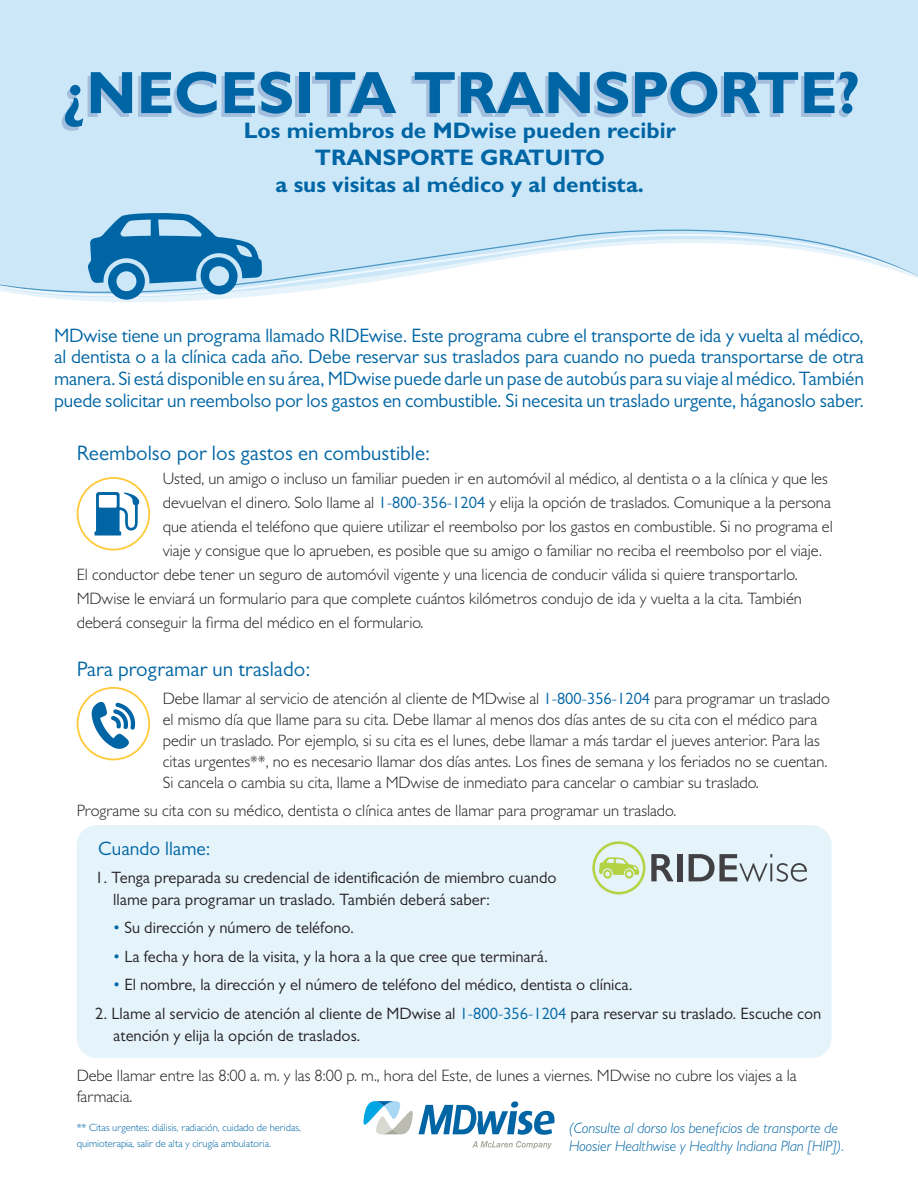
<style>
.page{position:relative;width:918px;height:1188px;background:#fff}
.page>*{position:absolute;margin:0;border:0;box-sizing:border-box;transform-origin:0 0}
.t1{font:700 60px "Gill Sans";color:#0065a4}
.t2{font:700 22.5px/27px "Gill Sans";color:#0065a4;text-align:center}
.t3{font:21px "Gill Sans";color:#0065a4}
.t4{font:19.5px/21.8px "Gill Sans";letter-spacing:-.01em;color:#0065a4;text-align:justify}
.t5{font:300 16.5px/24px "Gill Sans";color:#231f20}
.t6{font:16.5px/21.8px "Gill Sans";color:#231f20}
.t7{font:italic 300 15px/18px "Gill Sans";color:#0065a4}
.t8{font:300 10.5px/15.5px "Gill Sans";color:#0065a4}
.s1{font-weight:400;color:#0065a4}
.s2{color:#0065a4}
</style>
<div class="page">
<div style="left:77px;top:825px;width:755px;height:233px;background:#e5f3fb;border-radius:20px"></div>
<div style="left:0;top:0;width:918px;height:221px;background:#cbe7f8"></div>
<hr style="left:0;top:221px;width:918px;height:4px;background:#cbe7f8">
<svg style="left:0;top:225px;width:918px;height:77px"></svg>
<svg style="left:88px;top:212px;width:174px;height:88px;background:#62a3cb"></svg>
<svg style="left:94px;top:492px;width:46px;height:44px"></svg>
<div style="left:77px;top:477px;width:73px;height:73px;border:2px solid #ffc938;border-radius:50%"></div>
<svg style="left:92px;top:702px;width:44px;height:47px"></svg>
<div style="left:77px;top:687px;width:73px;height:73px;border:2px solid #ffc938;border-radius:50%"></div>
<svg style="left:651px;top:854px;width:23px;height:27px"></svg>
<div style="left:677px;top:854px;width:5px;height:27px;background:#414042"></div>
<svg style="left:689px;top:854px;width:118px;height:28px"></svg>
<svg style="left:592px;top:841px;width:53px;height:53px"></svg>
<svg style="left:472px;top:1141px;width:80px;height:8px"></svg>
<svg style="left:363px;top:1101px;width:192px;height:34px"></svg>
<h1 class="t1" style="left:64px;top:56px;width:798px">¿NECESITA TRANSPORTE?</h1>
<p class="t2" style="left:244px;top:117px;width:434px">Los miembros de MDwise pueden recibir<br>TRANSPORTE GRATUITO<br>a sus visitas al médico y al dentista.</p>
<p class="t4" style="left:54px;top:324px;width:812px">MDwise tiene un programa llamado RIDEwise. Este programa cubre el transporte de ida y vuelta al médico, al dentista o a la clínica cada año. Debe reservar sus traslados para cuando no pueda transportarse de otra manera. Si está disponible en su área, MDwise puede darle un pase de autobús para su viaje al médico. También puede solicitar un reembolso por los gastos en combustible. Si necesita un traslado urgente, háganoslo saber.</p>
<h2 class="t3" style="left:77px;top:440px;width:355px">Reembolso por los gastos en combustible:</h2>
<p class="t5" style="left:163px;top:466px;width:672px">Usted, un amigo o incluso un familiar pueden ir en automóvil al médico, al dentista o a la clínica y que les devuelvan el dinero. Solo llame al <span class="s1">1-800-356-1204</span> y elija la opción de traslados. Comunique a la persona que atienda el teléfono que quiere utilizar el reembolso por los gastos en combustible. Si no programa el viaje y consigue que lo aprueben, es posible que su amigo o familiar no reciba el reembolso por el viaje.</p>
<p class="t5" style="left:77px;top:562px;width:727px">El conductor debe tener un seguro de automóvil vigente y una licencia de conducir válida si quiere transportarlo.<br>MDwise le enviará un formulario para que complete cuántos kilómetros condujo de ida y vuelta a la cita. También deberá conseguir la firma del médico en el formulario.</p>
<h2 class="t3" style="left:77px;top:657px;width:235px">Para programar un traslado:</h2>
<p class="t5" style="left:163px;top:688px;width:669px;line-height:21px">Debe llamar al servicio de atención al cliente de MDwise al <span class="s1">1-800-356-1204</span> para programar un traslado el mismo día que llame para su cita. Debe llamar al menos dos días antes de su cita con el médico para pedir un traslado. Por ejemplo, si su cita es el lunes, debe llamar a más tardar el jueves anterior. Para las citas urgentes**, no es necesario llamar dos días antes. Los fines de semana y los feriados no se cuentan.<br>Si cancela o cambia su cita, llame a MDwise de inmediato para cancelar o cambiar su traslado.</p>
<p class="t5" style="left:77px;top:798px;width:601px">Programe su cita con su médico, dentista o clínica antes de llamar para programar un traslado.</p>
<h2 class="t4" style="left:98px;top:837px;width:114px">Cuando llame:</h2>
<p class="t6" style="left:95px;top:867px;width:463px">1. Tenga preparada su credencial de identificación de miembro cuando</p>
<p class="t6" style="left:113px;top:888px;width:378px">llame para programar un traslado. También deberá saber:</p>
<p class="t6" style="left:113px;top:917px;width:242px"><span class="s2">•</span> Su dirección y número de teléfono.</p>
<p class="t6" style="left:113px;top:945px;width:436px"><span class="s2">•</span> La fecha y hora de la visita, y la hora a la que cree que terminará.</p>
<p class="t6" style="left:113px;top:974px;width:521px"><span class="s2">•</span> El nombre, la dirección y el número de teléfono del médico, dentista o clínica.</p>
<p class="t6" style="left:113px;top:1002px;width:710px;text-indent:-18px">2. Llame al servicio de atención al cliente de MDwise al <span class="s2">1-800-356-1204</span> para reservar su traslado. Escuche con atención y elija la opción de traslados.</p>
<p class="t5" style="left:77px;top:1064px;width:722px;line-height:21px">Debe llamar entre las 8:00 a. m. y las 8:00 p. m., hora del Este, de lunes a viernes. MDwise no cubre los viajes a la farmacia.</p>
<p class="t8" style="left:77px;top:1120px;width:226px">** Citas urgentes: diálisis, radiación, cuidado de heridas, quimioterapia, salir de alta y cirugía ambulatoria.</p>
<p class="t7" style="left:569px;top:1119px;width:276px">(Consulte al dorso los beneficios de transporte de<br>Hoosier Healthwise y Healthy Indiana Plan [HIP]).</p>
</div>
